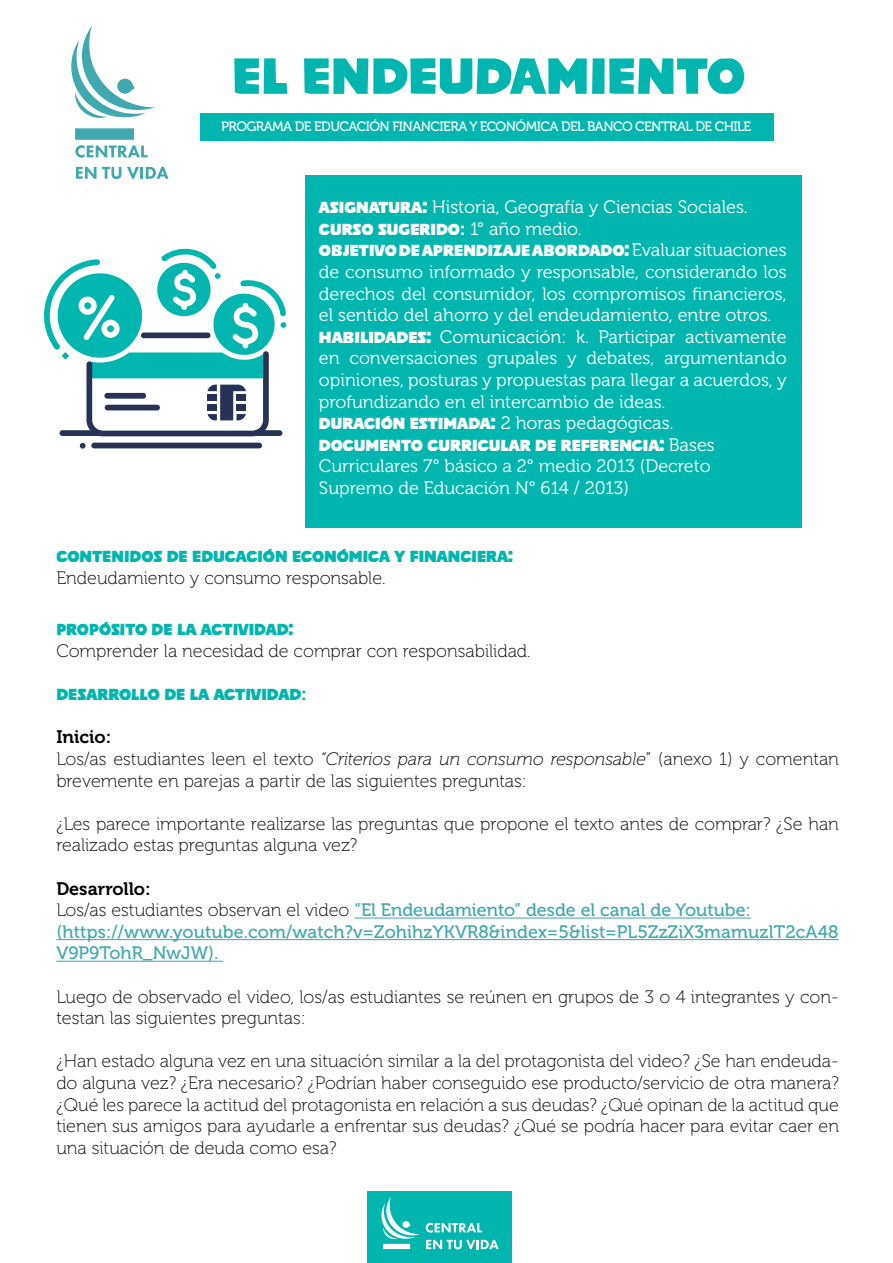
<style>
.page{position:relative;width:893px;height:1263px;background:#fff}
.page>*{position:absolute;margin:0;border:0;box-sizing:border-box;transform-origin:0 0}
.t1{font:600 57px "Poleno";color:#00b6ae}
.t2{font:18px/21.6px "Museo 100";color:#000}
.t3{font:18px/21.6px "Museo 300";color:#fff}
.t4{font:18px/21.6px "Museo 500";letter-spacing:.01em;color:#40a8af}
.t5{font:600 18px/21.6px "Poleno";color:#fff}
.t6{font:600 18px "Poleno";color:#00b6ae}
.t7{font:18px "Museo 700";color:#000}
.t8{font:13.5px "Museo 500";letter-spacing:-.04em;color:#fff}
.s1{font-family:"Poleno";font-weight:600}
.s2{font-family:"Frutiger LT Std";font-weight:700}
.s3{font-family:"Museo 300";font-weight:400}
.s4{font-style:italic}
.s5{font-family:"Museo 100";color:#000}
</style>
<div class="page">
<div style="left:367px;top:1192px;width:144px;height:71px;background:#00b6ae"></div>
<svg style="left:426px;top:1223px;width:56px;height:9px"></svg>
<svg style="left:426px;top:1240px;width:73px;height:9px"></svg>
<svg style="left:381px;top:1197px;width:39px;height:52px"></svg>
<div style="left:305px;top:175px;width:496px;height:352px;background:#00b6ae"></div>
<div style="left:201px;top:113px;width:573px;height:27px;background:#00b6ae"></div>
<hr style="left:354px;top:917px;width:397px;height:1px;background:#40a8af">
<hr style="left:56px;top:939px;width:783px;height:1px;background:#40a8af">
<hr style="left:56px;top:961px;width:167px;height:1px;background:#40a8af">
<svg style="left:80px;top:443px;width:6px;height:6px"></svg>
<div style="left:91px;top:443px;width:171px;height:5px;background:#263357;border-radius:3px"></div>
<svg style="left:44px;top:248px;width:243px;height:188px"></svg>
<svg style="left:71px;top:25px;width:84px;height:133px"></svg>
<svg style="left:76px;top:167px;width:20px;height:12px"></svg>
<svg style="left:102px;top:167px;width:19px;height:12px"></svg>
<svg style="left:127px;top:167px;width:42px;height:12px"></svg>
<h1 class="t1" style="left:232px;top:45px;width:515px">EL ENDEUDAMIENTO</h1>
<p class="t8" style="left:221px;top:119px;width:532px">PROGRAMA DE EDUCACIÓN FINANCIERA Y ECONÓMICA DEL BANCO CENTRAL DE CHILE</p>
<p class="t3" style="left:319px;top:196px;width:430px"><span class="s1">ASIGNATURA:</span> Historia, Geografía y Ciencias Sociales.</p>
<p class="t5" style="left:319px;top:218px;width:469px">CURSO SUGERIDO<span class="s2">:</span> <span class="s3">1° año medio.<br></span>OBJETIVO DE APRENDIZAJE ABORDADO:<span class="s3">Evaluar situaciones</span></p>
<p class="t3" style="left:319px;top:261px;width:469px">de consumo informado y responsable, considerando los derechos del consumidor, los compromisos financieros, el sentido del ahorro y del endeudamiento, entre otros.<br><span class="s1">HABILIDADES:</span> Comunicación: k. Participar activamente en conversaciones grupales y debates, argumentando opiniones, posturas y propuestas para llegar a acuerdos, y profundizando en el intercambio de ideas.<br><span class="s1">DURACIÓN ESTIMADA:</span> 2 horas pedagógicas.</p>
<p class="t5" style="left:319px;top:434px;width:397px">DOCUMENTO CURRICULAR DE REFERENCIA: <span class="s3">Bases</span></p>
<p class="t3" style="left:319px;top:456px;width:393px">Curriculares 7° básico a 2° medio 2013 (Decreto<br>Supremo de Educación N° 614 / 2013)</p>
<p class="t6" style="left:56px;top:547px;width:458px">CONTENIDOS DE EDUCACIÓN ECONÓMICA Y FINANCIERA:</p>
<p class="t2" style="left:56px;top:567px;width:331px">Endeudamiento y consumo responsable.</p>
<p class="t6" style="left:56px;top:620px;width:239px">PROPÓSITO DE LA ACTIVIDAD:</p>
<p class="t2" style="left:56px;top:640px;width:476px">Comprender la necesidad de comprar con responsabilidad.</p>
<p class="t6" style="left:56px;top:685px;width:252px">DESARROLLO DE LA ACTIVIDAD<span class="s2">:</span></p>
<p class="t7" style="left:56px;top:727px;width:56px">Inicio:</p>
<p class="t2" style="left:56px;top:748px;width:784px">Los/as estudiantes leen el texto <span class="s4">“Criterios para un consumo responsable</span>” (anexo 1) y comentan brevemente en parejas a partir de las siguientes preguntas:</p>
<p class="t2" style="left:56px;top:813px;width:784px">¿Les parece importante realizarse las preguntas que propone el texto antes de comprar? ¿Se han realizado estas preguntas alguna vez?</p>
<p class="t7" style="left:56px;top:878px;width:96px">Desarrollo:</p>
<p class="t4" style="left:56px;top:899px;width:784px"><span class="s5">Los/as estudiantes observan el video</span> “El Endeudamiento” desde el canal de Youtube: (https://www.youtube.com/watch?v=ZohihzYKVR8&amp;index=5&amp;list=PL5ZzZiX3mamuzlT2cA48<br>V9P9TohR_NwJW).</p>
<p class="t2" style="left:56px;top:986px;width:784px">Luego de observado el video, los/as estudiantes se reúnen en grupos de 3 o 4 integrantes y con&shy;testan las siguientes preguntas:</p>
<p class="t2" style="left:56px;top:1051px;width:784px;text-align:justify">¿Han estado alguna vez en una situación similar a la del protagonista del video? ¿Se han endeuda&shy;do alguna vez? ¿Era necesario? ¿Podrían haber conseguido ese producto/servicio de otra manera? ¿Qué les parece la actitud del protagonista en relación a sus deudas? ¿Qué opinan de la actitud que tienen sus amigos para ayudarle a enfrentar sus deudas? ¿Qué se podría hacer para evitar caer en una situación de deuda como esa?</p>
</div>
